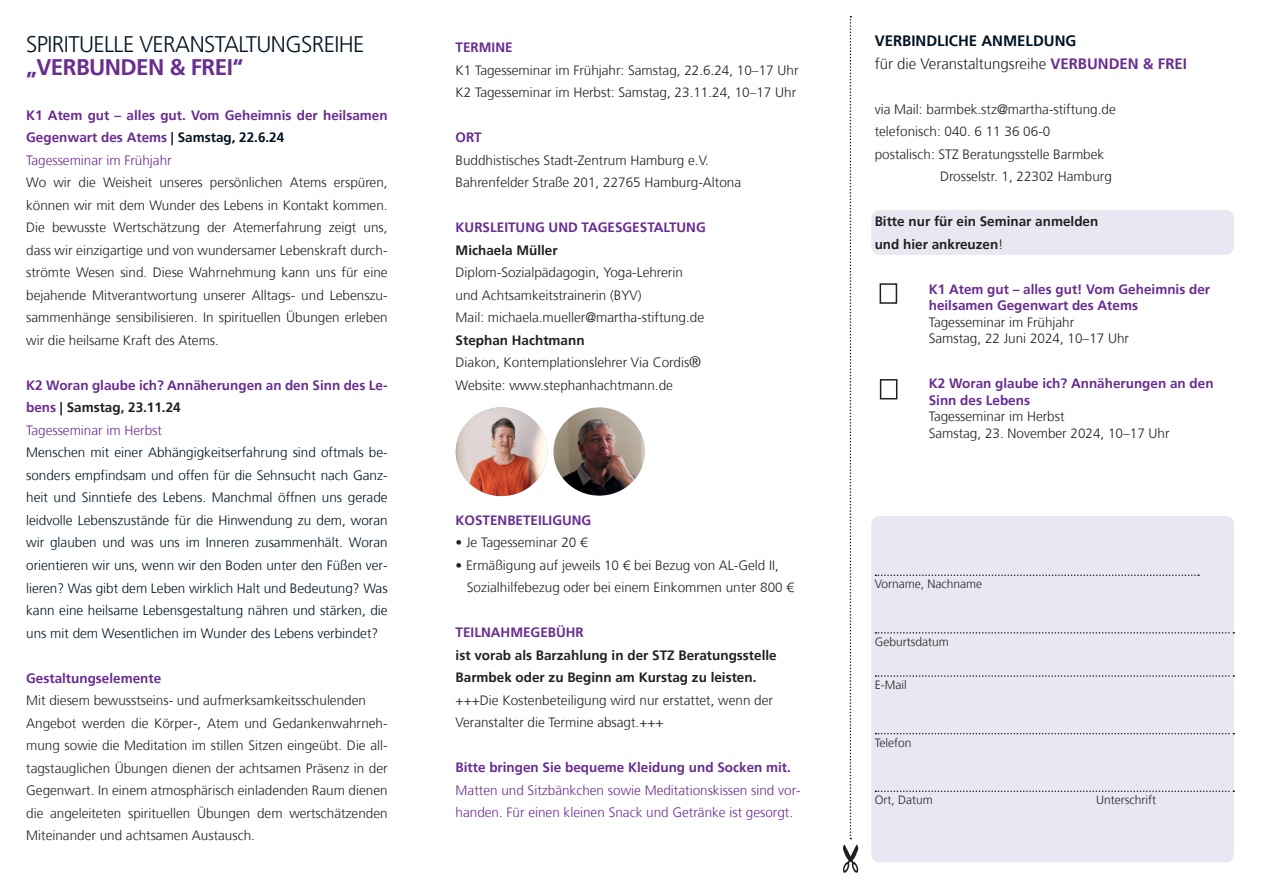
<style>
.page{position:relative;width:1263px;height:893px;background:#fff}
.page>*{position:absolute;margin:0;border:0;box-sizing:border-box;transform-origin:0 0}
.t1{font:300 22.5px "Frutiger";letter-spacing:-.025em;color:#001322}
.t2{font:700 22.5px "Frutiger";letter-spacing:-.025em;color:#692c91}
.t3{font:300 15px/22.5px "Frutiger";color:#231f20}
.t4{font:300 13.5px/22.5px "Frutiger";color:#231f20}
.t5{font:300 13.5px/22.5px "Frutiger";color:#001322;text-align:justify}
.t6{font:700 13.5px/22.5px "Frutiger";color:#692c91}
.t7{font:700 13.5px/22.5px "Frutiger";color:#231f20}
.t8{font:300 13.5px/22.5px "Frutiger";color:#692c91}
.t9{font:300 12px "Frutiger";color:#231f20}
.s1{color:#001322}
.s2{font-weight:300}
.s3{color:#231f20}
.s4{font-weight:700}
.s5{font-size:15px}
.s6{font-weight:700;color:#001322}
.s7{font-weight:700;color:#692c91}
</style>
<div class="page">
<svg style="left:843px;top:16px;width:16px;height:857px"></svg>
<div style="left:871px;top:210px;width:363px;height:45px;background:#e9e7f2;border-radius:9px"></div>
<div style="left:871px;top:516px;width:363px;height:346px;background:#e9e7f2;border-radius:9px"></div>
<svg style="left:875px;top:574px;width:324px;height:2px"></svg>
<svg style="left:875px;top:632px;width:359px;height:2px"></svg>
<svg style="left:875px;top:675px;width:359px;height:2px"></svg>
<svg style="left:875px;top:733px;width:359px;height:1px"></svg>
<svg style="left:875px;top:790px;width:359px;height:2px"></svg>
<div style="left:880px;top:379px;width:17px;height:20px;border:2px solid #231f20"></div>
<div style="left:879px;top:283px;width:18px;height:21px;border:2px solid #231f20"></div>
<img style="left:456px;top:407px;width:91px;height:89px">
<img style="left:553px;top:407px;width:92px;height:89px">
<h1 class="t1" style="left:26px;top:32px;width:340px">SPIRITUELLE VERANSTALTUNGSREIHE</h1>
<h1 class="t2" style="left:26px;top:54px;width:219px">„VERBUNDEN &amp; FREI“</h1>
<p class="t6" style="left:26px;top:104px;width:363px">K1 Atem gut – alles gut. Vom Geheimnis der heilsamen<br>Gegenwart des Atems <span class="s1">| Samstag, 22.6.24<br></span><span class="s2">Tagesseminar im Frühjahr</span></p>
<p class="t4" style="left:26px;top:172px;width:363px;text-align:justify">Wo wir die Weisheit unseres persönlichen Atems erspüren, können wir mit dem Wunder des Lebens in Kontakt kommen.<br>Die bewusste Wertschätzung der Atemerfahrung zeigt uns, dass wir einzigartige und von wundersamer Lebenskraft durch&shy;strömte Wesen sind. Diese Wahrnehmung kann uns für eine bejahende Mitverantwortung unserer Alltags- und Lebenszu&shy;sammenhänge sensibilisieren. In spirituellen Übungen erleben wir die heilsame Kraft des Atems.</p>
<p class="t6" style="left:26px;top:374px;width:363px">K2 Woran glaube ich? Annäherungen an den Sinn des Le&shy;bens <span class="s1">|</span> <span class="s3">Samstag, 23.11.24<br></span><span class="s2">Tagesseminar im Herbst</span></p>
<p class="t5" style="left:26px;top:442px;width:363px">Menschen mit einer Abhängigkeitserfahrung sind oftmals be&shy;sonders empfindsam und offen für die Sehnsucht nach Ganz&shy;heit und Sinntiefe des Lebens. Manchmal öffnen uns gerade leidvolle Lebenszustände für die Hinwendung zu dem, woran wir glauben und was uns im Inneren zusammenhält. Woran orientieren wir uns, wenn wir den Boden unter den Füßen ver&shy;lieren? Was gibt dem Leben wirklich Halt und Bedeutung? Was kann eine heilsame Lebensgestaltung nähren und stärken, die uns mit dem Wesentlichen im Wunder des Lebens verbindet?</p>
<p class="t6" style="left:26px;top:667px;width:137px">Gestaltungselemente</p>
<p class="t4" style="left:26px;top:689px;width:363px">Mit diesem bewusstseins- und aufmerksamkeitsschulenden Angebot werden die Körper-, Atem und Gedankenwahrneh&shy;mung sowie die Meditation im stillen Sitzen eingeübt. Die all&shy;tagstauglichen Übungen dienen der achtsamen Präsenz in der Gegenwart. In einem atmosphärisch einladenden Raum dienen die angeleiteten spirituellen Übungen dem wertschätzenden Miteinander und achtsamen Austausch.</p>
<p class="t6" style="left:456px;top:36px;width:59px">TERMINE</p>
<p class="t4" style="left:456px;top:59px;width:344px">K1 Tagesseminar im Frühjahr: Samstag, 22.6.24, 10–17 Uhr<br>K2 Tagesseminar im Herbst: Samstag, 23.11.24, 10–17 Uhr</p>
<p class="t6" style="left:456px;top:127px;width:28px">ORT</p>
<p class="t4" style="left:456px;top:149px;width:287px">Buddhistisches Stadt-Zentrum Hamburg e.V.<br>Bahrenfelder Straße 201, 22765 Hamburg-Altona</p>
<p class="t6" style="left:456px;top:217px;width:252px">KURSLEITUNG UND TAGESGESTALTUNG</p>
<p class="t7" style="left:456px;top:239px;width:104px">Michaela Müller</p>
<p class="t4" style="left:456px;top:262px;width:250px">Diplom-Sozialpädagogin, Yoga-Lehrerin und Achtsamkeitstrainerin (BYV)<br>Mail: michaela.mueller@martha-stiftung.de</p>
<p class="t4" style="left:456px;top:329px;width:247px"><span class="s4">Stephan Hachtmann<br></span>Diakon, Kontemplationslehrer Via Cordis<span class="s5">®<br></span>Website: www.stephanhachtmann.de</p>
<p class="t6" style="left:456px;top:509px;width:137px">KOSTENBETEILIGUNG</p>
<p class="t4" style="left:456px;top:532px;width:134px">• Je Tagesseminar 20 €</p>
<p class="t4" style="left:467px;top:554px;width:329px;text-indent:-11px">• Ermäßigung auf jeweils 10 € bei Bezug von AL-Geld II,<br>Sozialhilfebezug oder bei einem Einkommen unter 800 €</p>
<p class="t6" style="left:456px;top:622px;width:130px">TEILNAHMEGEBÜHR</p>
<p class="t7" style="left:456px;top:644px;width:323px">ist vorab als Barzahlung in der STZ Beratungsstelle<br>Barmbek oder zu Beginn am Kurstag zu leisten.</p>
<p class="t4" style="left:456px;top:689px;width:319px">+++Die Kostenbeteiligung wird nur erstattet, wenn der<br>Veranstalter die Termine absagt.+++</p>
<p class="t6" style="left:456px;top:757px;width:337px">Bitte bringen Sie bequeme Kleidung und Socken mit.</p>
<p class="t8" style="left:456px;top:779px;width:347px">Matten und Sitzbänkchen sowie Meditationskissen sind vor&shy;handen. Für einen kleinen Snack und Getränke ist gesorgt.</p>
<p class="t3" style="left:875px;top:30px;width:314px"><span class="s6">VERBINDLICHE ANMELDUNG<br></span>für die Veranstaltungsreihe <span class="s7">VERBUNDEN &amp; FREI</span></p>
<p class="t4" style="left:875px;top:98px;width:243px">via Mail: barmbek.stz@martha-stiftung.de</p>
<p class="t4" style="left:875px;top:121px;width:177px">telefonisch: 040. 6 11 36 06-0</p>
<p class="t4" style="left:875px;top:143px;width:231px">postalisch: STZ Beratungsstelle Barmbek</p>
<p class="t4" style="left:940px;top:166px;width:173px">Drosselstr. 1, 22302 Hamburg</p>
<p class="t7" style="left:875px;top:211px;width:225px">Bitte nur für ein Seminar anmelden und hier ankreuzen<span class="s2">!</span></p>
<p class="t6" style="left:929px;top:281px;width:283px;line-height:16.5px">K1 Atem gut – alles gut! Vom Geheimnis der heilsamen Gegenwart des Atems</p>
<p class="t4" style="left:929px;top:314px;width:202px;line-height:16.5px">Tagesseminar im Frühjahr<br>Samstag, 22 Juni 2024, 10–17 Uhr</p>
<p class="t6" style="left:929px;top:376px;width:286px;line-height:16.5px">K2 Woran glaube ich? Annäherungen an den<br>Sinn des Lebens</p>
<p class="t4" style="left:929px;top:409px;width:242px;line-height:16.5px">Tagesseminar im Herbst<br>Samstag, 23. November 2024, 10–17 Uhr</p>
<p class="t9" style="left:875px;top:577px;width:109px">Vorname, Nachname</p>
<p class="t9" style="left:875px;top:635px;width:76px">Geburtsdatum</p>
<p class="t9" style="left:875px;top:678px;width:33px">E-Mail</p>
<p class="t9" style="left:875px;top:736px;width:38px">Telefon</p>
<p class="t9" style="left:875px;top:793px;width:59px">Ort, Datum</p>
<p class="t9" style="left:1096px;top:793px;width:61px">Unterschrift</p>
</div>
